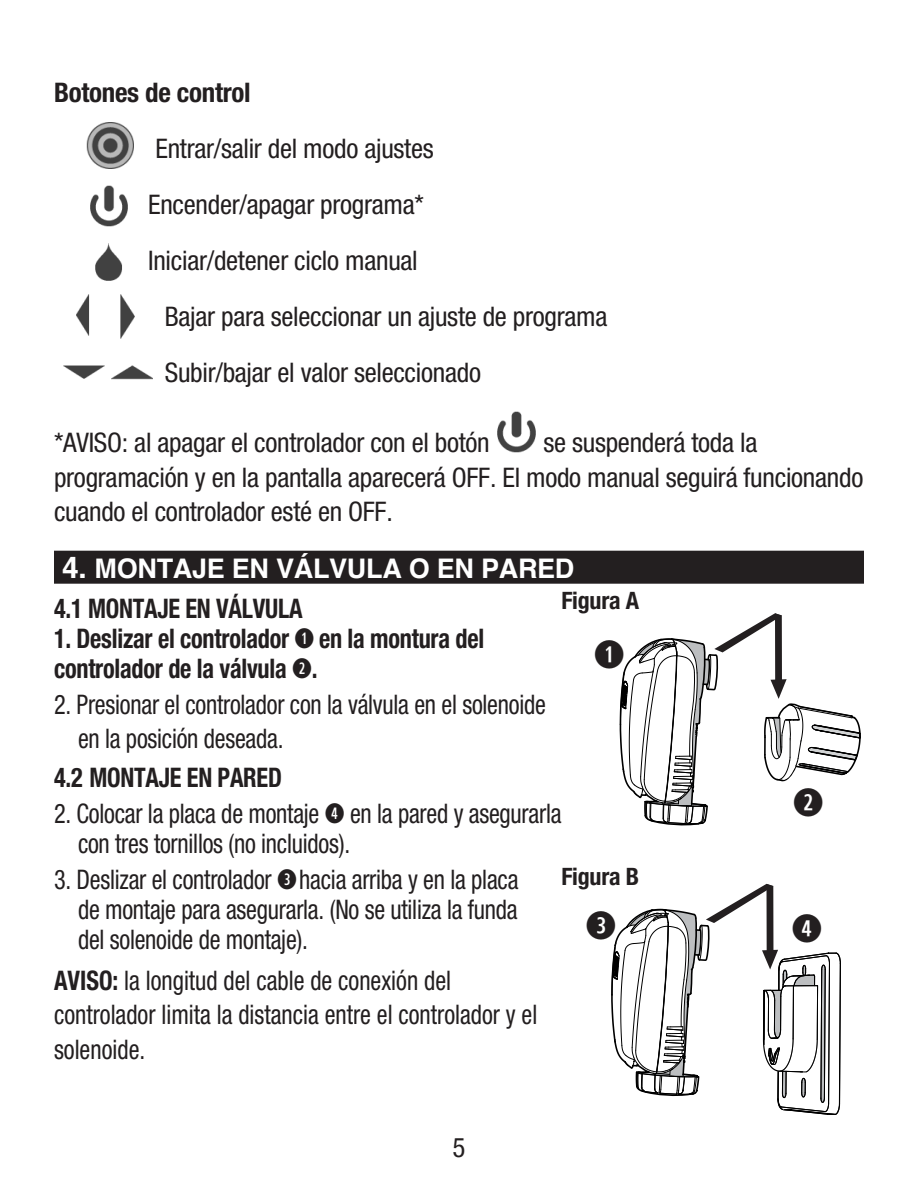
<style>
.page{position:relative;width:918px;height:1188px;background:#fff}
.page>*{position:absolute;margin:0;border:0;box-sizing:border-box;transform-origin:0 0}
._3_body{font:700 37.8px "Combi Numerals Pro";color:#231f20}
._3_body-2{font:condensed 27px/34.5px "Helvetica Neue";letter-spacing:-.01em;color:#231f20}
._2_Numbers{font:condensed 27px/30px "Helvetica Neue";letter-spacing:-.01em;color:#231f20;scale:.9 1}
._3_body-3{font:condensed 27px/34.5px "Helvetica Neue";letter-spacing:-.01em;color:#231f20;scale:.9 1}
._11_black_bar{font:700 condensed 27px/30px "Helvetica Neue";letter-spacing:-.01em;color:#231f20;scale:.9 1}
._11_black_bar-2{font:700 27px "Helvetica";letter-spacing:-.01em;color:#fff}
._2_Numbers-2{font:700 condensed 27px "Helvetica Neue";letter-spacing:-.01em;color:#231f20;scale:.9 1}
._3_body-4{font:700 condensed 27px "Helvetica Neue";letter-spacing:-.01em;color:#231f20}
.u_l_bold{font:700 condensed 24px "Helvetica Neue";letter-spacing:-.01em;color:#231f20}
.s1{font-size:30px}
.s2{font-family:"Combi Numerals Pro";font-stretch:normal}
.s3{font-family:"Combi Numerals Pro";font-weight:700;font-stretch:normal}
.s4{font-weight:700}
</style>
<div class="page">
<div style="left:54px;top:551px;width:810px;height:33px;background:#231f20"></div>
<img style="left:87px;top:122px;width:47px;height:47px">
<img style="left:90px;top:185px;width:38px;height:41px">
<img style="left:95px;top:243px;width:27px;height:38px">
<img style="left:76px;top:294px;width:14px;height:41px">
<img style="left:120px;top:295px;width:15px;height:43px">
<img style="left:63px;top:365px;width:42px;height:14px">
<img style="left:112px;top:365px;width:41px;height:15px">
<img style="left:497px;top:411px;width:39px;height:41px">
<svg style="left:619px;top:613px;width:242px;height:213px"></svg>
<svg style="left:611px;top:884px;width:230px;height:231px"></svg>
<p class="_3_body-4" style="left:54px;top:76px;width:198px">Botones de control</p>
<p class="_3_body-2" style="left:155px;top:131px;width:280px">Entrar/salir del modo ajustes</p>
<p class="_3_body-2" style="left:148px;top:187px;width:277px">Encender/apagar programa*</p>
<p class="_3_body-2" style="left:148px;top:243px;width:271px">Iniciar/detener ciclo manual</p>
<p class="_3_body-2" style="left:165px;top:299px;width:444px">Bajar para seleccionar un ajuste de programa</p>
<p class="_3_body-2" style="left:165px;top:355px;width:318px">Subir/bajar el valor seleccionado</p>
<p class="_3_body-2" style="left:54px;top:425px;width:811px;text-indent:489px">se suspenderá toda la programación y en la pantalla aparecerá OFF. El modo manual seguirá funcionando cuando el controlador esté en OFF.</p>
<p class="_11_black_bar-2" style="left:62px;top:546px;width:514px"><span class="s1">4.</span> MONTAJE EN VÁLVULA O EN PARED</p>
<p class="_11_black_bar" style="left:54px;top:593px;width:278px">4.1 MONTAJE EN VÁLVULA</p>
<p class="_11_black_bar" style="left:54px;top:623px;width:480px">1. Deslizar el controlador <span class="s2">Q</span> en la montura del controlador de la válvula <span class="s2">W</span>.</p>
<p class="_2_Numbers" style="left:78px;top:687px;width:521px;line-height:34.5px;text-indent:-24px">2. Presionar el controlador con la válvula en el solenoide en la posición deseada.</p>
<p class="_2_Numbers-2" style="left:54px;top:761px;width:255px">4.2 MONTAJE EN PARED</p>
<p class="_2_Numbers" style="left:78px;top:799px;width:539px;text-indent:-24px">2. Colocar la placa de montaje <span class="s3">R</span> en la pared y asegurarla con tres tornillos (no incluidos).</p>
<p class="_2_Numbers" style="left:78px;top:865px;width:491px;text-align:justify;text-indent:-24px">3. Deslizar el controlador <span class="s3">E</span>hacia arriba y en la placa de montaje para asegurarla. (No se utiliza la funda del solenoide de montaje).</p>
<p class="_3_body-3" style="left:54px;top:963px;width:539px"><span class="s4">AVISO:</span> la longitud del cable de conexión del controlador limita la distancia entre el controlador y el solenoide.</p>
<p class="_3_body-2" style="left:54px;top:425px;width:437px">*AVISO: al apagar el controlador con el botón</p>
<p class="u_l_bold" style="left:561px;top:586px;width:79px">Figura A</p>
<p class="_3_body" style="left:594px;top:640px;width:33px">Q</p>
<p class="_3_body" style="left:793px;top:788px;width:33px">W</p>
<p class="u_l_bold" style="left:561px;top:862px;width:79px">Figura B</p>
<p class="_3_body" style="left:586px;top:911px;width:33px">E</p>
<p class="_3_body" style="left:791px;top:914px;width:33px">R</p>
<p class="_3_body-2" style="left:453px;top:1130px;width:14px">5</p>
</div>
